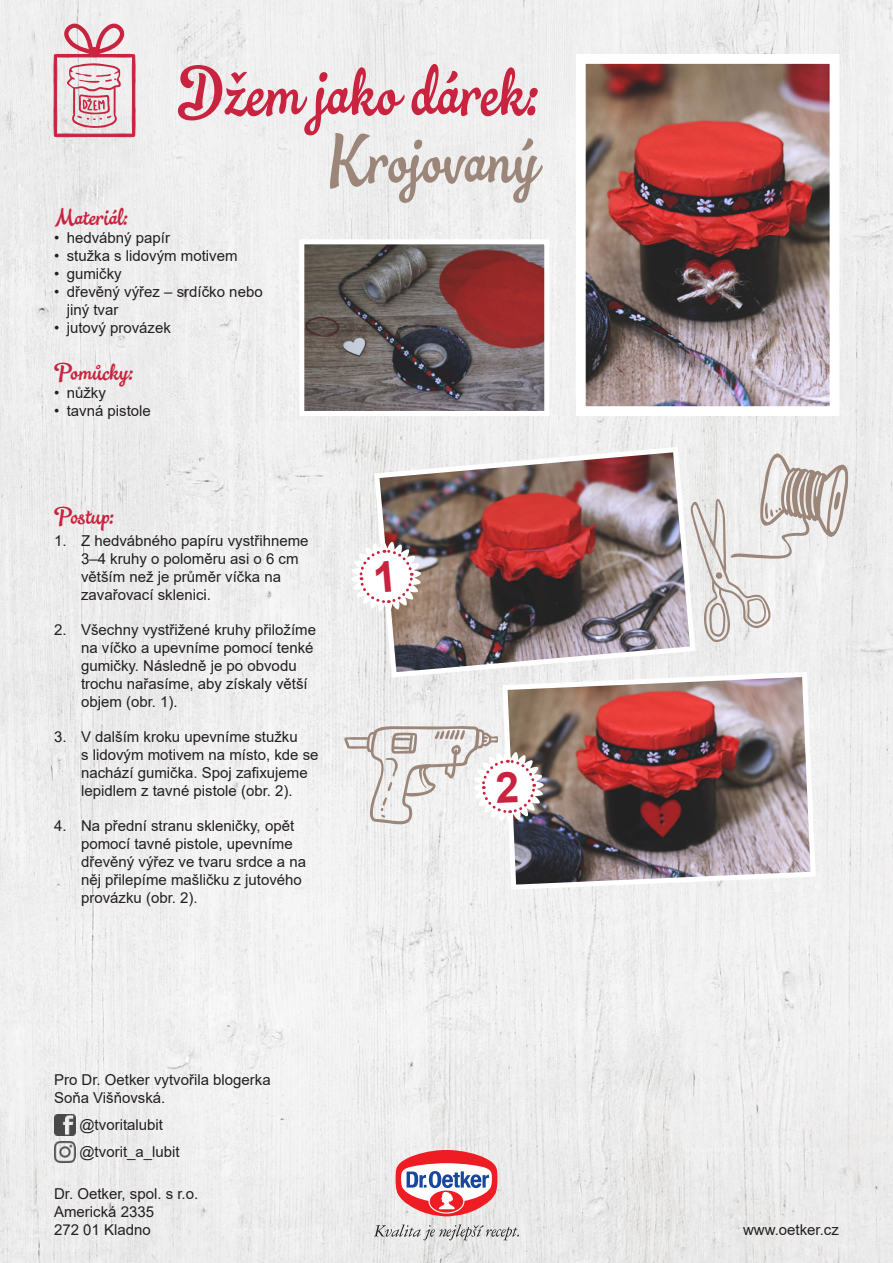
<style>
.page{position:relative;width:893px;height:1263px;background:#fff}
.page>*{position:absolute;margin:0;border:0;box-sizing:border-box;transform-origin:0 0}
.t1{font:70.5px "Ollie";color:#c8233f;scale:.92 1}
.t2{font:70.5px "Ollie";color:#9b8679;scale:.92 1}
.t3{font:24px "Ollie";color:#c8233f}
.t4{font:15px/18px "Arial";color:#231f20}
</style>
<div class="page">
<img style="left:0;top:0;width:893px;height:1263px">
<svg style="left:374px;top:1224px;width:145px;height:16px;background:#c7c7c7"></svg>
<svg style="left:395px;top:1150px;width:103px;height:66px"></svg>
<img style="left:54px;top:1114px;width:21px;height:21px">
<img style="left:54px;top:1141px;width:21px;height:22px">
<img style="left:587px;top:65px;width:241px;height:340px">
<div style="left:576px;top:54px;width:263px;height:362px;border:10px solid #fff"></div>
<img style="left:305px;top:245px;width:238px;height:165px">
<div style="left:299px;top:239px;width:250px;height:177px;border:5px solid #fff"></div>
<img style="left:371px;top:444px;width:327px;height:236px">
<svg style="left:690px;top:452px;width:158px;height:192px"></svg>
<svg style="left:53px;top:18px;width:83px;height:147px"></svg>
<img style="left:500px;top:669px;width:318px;height:223px">
<svg style="left:351px;top:541px;width:70px;height:71px"></svg>
<svg style="left:344px;top:726px;width:200px;height:100px"></svg>
<h1 class="t1" style="left:177px;top:50px;width:394px">Džem jako dárek:</h1>
<h1 class="t2" style="left:329px;top:118px;width:229px">Krojovaný</h1>
<h2 class="t3" style="left:54px;top:203px;width:75px">Materiál:</h2>
<p class="t4" style="left:54px;top:229px;width:118px">• hedvábný papír</p>
<p class="t4" style="left:54px;top:247px;width:185px">• stužka s lidovým motivem</p>
<p class="t4" style="left:54px;top:265px;width:69px">• gumičky</p>
<p class="t4" style="left:67px;top:283px;width:197px;text-indent:-13px">• dřevěný výřez – srdíčko nebo jiný tvar</p>
<p class="t4" style="left:54px;top:319px;width:118px">• jutový provázek</p>
<h2 class="t3" style="left:54px;top:358px;width:81px">Pomůcky:</h2>
<p class="t4" style="left:54px;top:384px;width:53px">• nůžky</p>
<p class="t4" style="left:54px;top:402px;width:98px">• tavná pistole</p>
<h2 class="t3" style="left:54px;top:502px;width:61px">Postup:</h2>
<p class="t4" style="left:81px;top:532px;width:229px;text-indent:-27px">1. Z hedvábného papíru vystřihneme<br>3–4 kruhy o poloměru asi o 6 cm větším než je průměr víčka na zavařovací sklenici.</p>
<p class="t4" style="left:81px;top:621px;width:237px;text-indent:-27px">2. Všechny vystřižené kruhy přiložíme na víčko a upevníme pomocí tenké gumičky. Následně je po obvodu trochu nařasíme, aby získaly větší objem (obr. 1).</p>
<p class="t4" style="left:81px;top:728px;width:239px;text-indent:-27px">3. V dalším kroku upevníme stužku<br>s lidovým motivem na místo, kde se nachází gumička. Spoj zafixujeme lepidlem z tavné pistole (obr. 2).</p>
<p class="t4" style="left:81px;top:817px;width:227px;text-indent:-27px">4. Na přední stranu skleničky, opět pomocí tavné pistole, upevníme dřevěný výřez ve tvaru srdce a na něj přilepíme mašličku z jutového provázku (obr. 2).</p>
<p class="t4" style="left:54px;top:1070px;width:218px">Pro Dr. Oetker vytvořila blogerka<br>Soňa Višňovská.</p>
<p class="t4" style="left:79px;top:1111px;width:102px;line-height:27.5px">@tvoritalubit @tvorit_a_lubit</p>
<p class="t4" style="left:54px;top:1185px;width:146px">Dr. Oetker, spol. s r.o.<br>Americká 2335<br>272 01 Kladno</p>
<p class="t4" style="left:743px;top:1221px;width:97px">www.oetker.cz</p>
</div>
